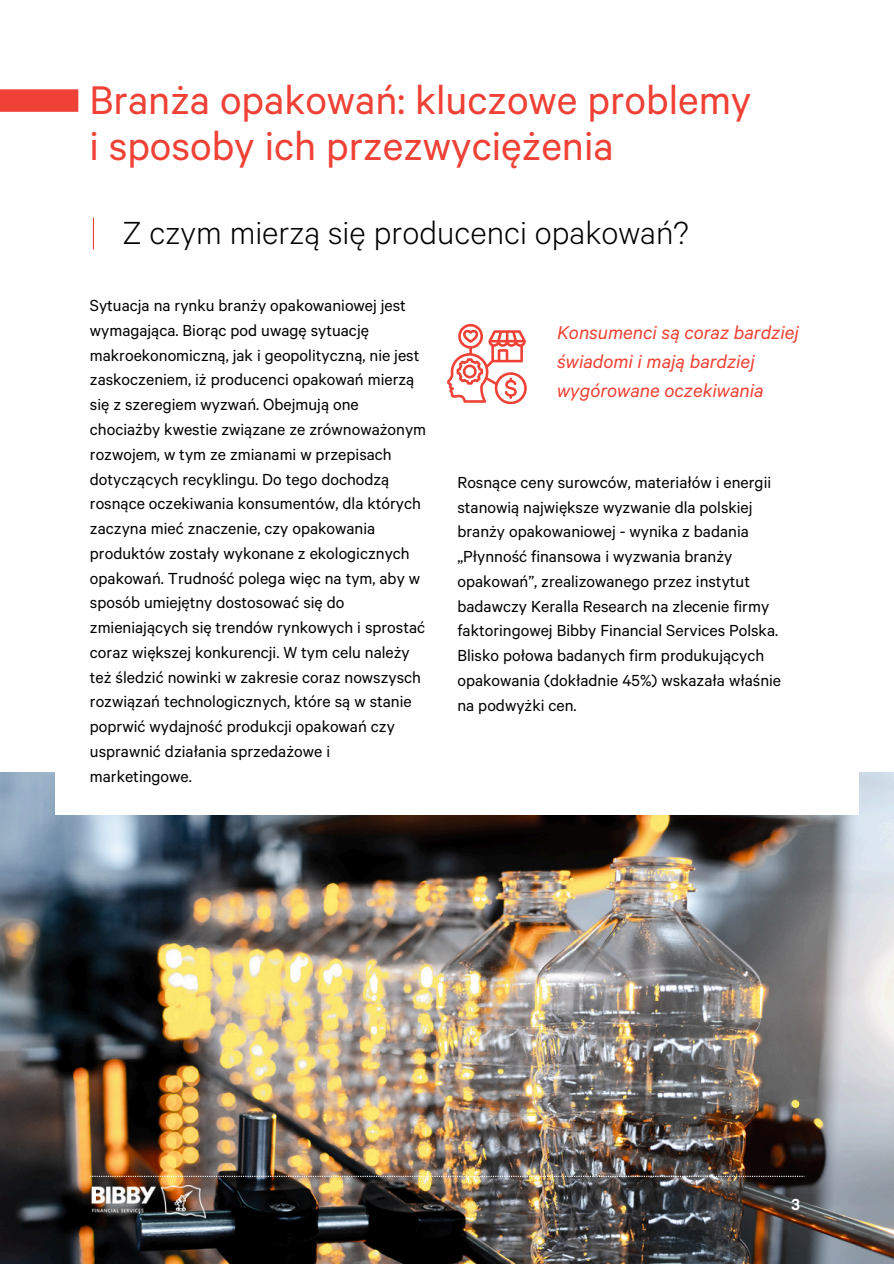
<style>
.page{position:relative;width:894px;height:1264px;background:#fff}
.page>*{position:absolute;margin:0;border:0;box-sizing:border-box;transform-origin:0 0}
.t1{font:45px/46.2px "Calibre";color:#ef4135}
.t2{font:300 36px "Calibre";color:#000}
.t3{font:italic 21px/29.2px "Calibre";color:#ef4135}
.t4{font:18px/24.8px "Calibre";color:#000}
.t5{font:600 18px "Calibre";color:#fff}
</style>
<div class="page">
<img style="left:0;top:772px;width:893px;height:491px">
<svg style="left:90px;top:1175px;width:714px;height:1px"></svg>
<div style="left:0;top:89px;width:78px;height:23px;background:#ef4135"></div>
<svg style="left:447px;top:324px;width:79px;height:80px"></svg>
<hr style="left:93px;top:218px;width:1px;height:31px;background:#ef4135">
<div style="left:56px;top:762px;width:802px;height:52px;background:#fff"></div>
<img style="left:92px;top:1185px;width:113px;height:32px">
<p class="t1" style="left:89px;top:84px;width:663px">Branża opakowań: kluczowe problemy i sposoby ich przezwyciężenia</p>
<h3 class="t2" style="left:123px;top:221px;width:567px">Z czym mierzą się producenci opakowań?</h3>
<p class="t4" style="left:90px;top:296px;width:337px">Sytuacja na rynku branży opakowaniowej jest wymagająca. Biorąc pod uwagę sytuację makroekonomiczną, jak i geopolityczną, nie jest zaskoczeniem, iż producenci opakowań mierzą się z szeregiem wyzwań. Obejmują one chociażby kwestie związane ze zrównoważonym rozwojem, w tym ze zmianami w przepisach dotyczących recyklingu. Do tego dochodzą rosnące oczekiwania konsumentów, dla których zaczyna mieć znaczenie, czy opakowania produktów zostały wykonane z ekologicznych opakowań. Trudność polega więc na tym, aby w sposób umiejętny dostosować się do zmieniających się trendów rynkowych i sprostać coraz większej konkurencji. W tym celu należy też śledzić nowinki w zakresie coraz nowszysch rozwiązań technologicznych, które są w stanie poprwić wydajność produkcji opakowań czy usprawnić działania sprzedażowe i marketingowe.</p>
<p class="t3" style="left:557px;top:321px;width:243px">Konsumenci są coraz bardziej świadomi i mają bardziej wygórowane oczekiwania</p>
<p class="t4" style="left:457px;top:473px;width:325px">Rosnące ceny surowców, materiałów i energii stanowią największe wyzwanie dla polskiej branży opakowaniowej - wynika z badania „Płynność finansowa i wyzwania branży opakowań”, zrealizowanego przez instytut badawczy Keralla Research na zlecenie firmy faktoringowej Bibby Financial Services Polska.<br>Blisko połowa badanych firm produkujących opakowania (dokładnie 45%) wskazała właśnie na podwyżki cen.</p>
<h2 class="t5" style="left:791px;top:1197px;width:10px">3</h2>
</div>
